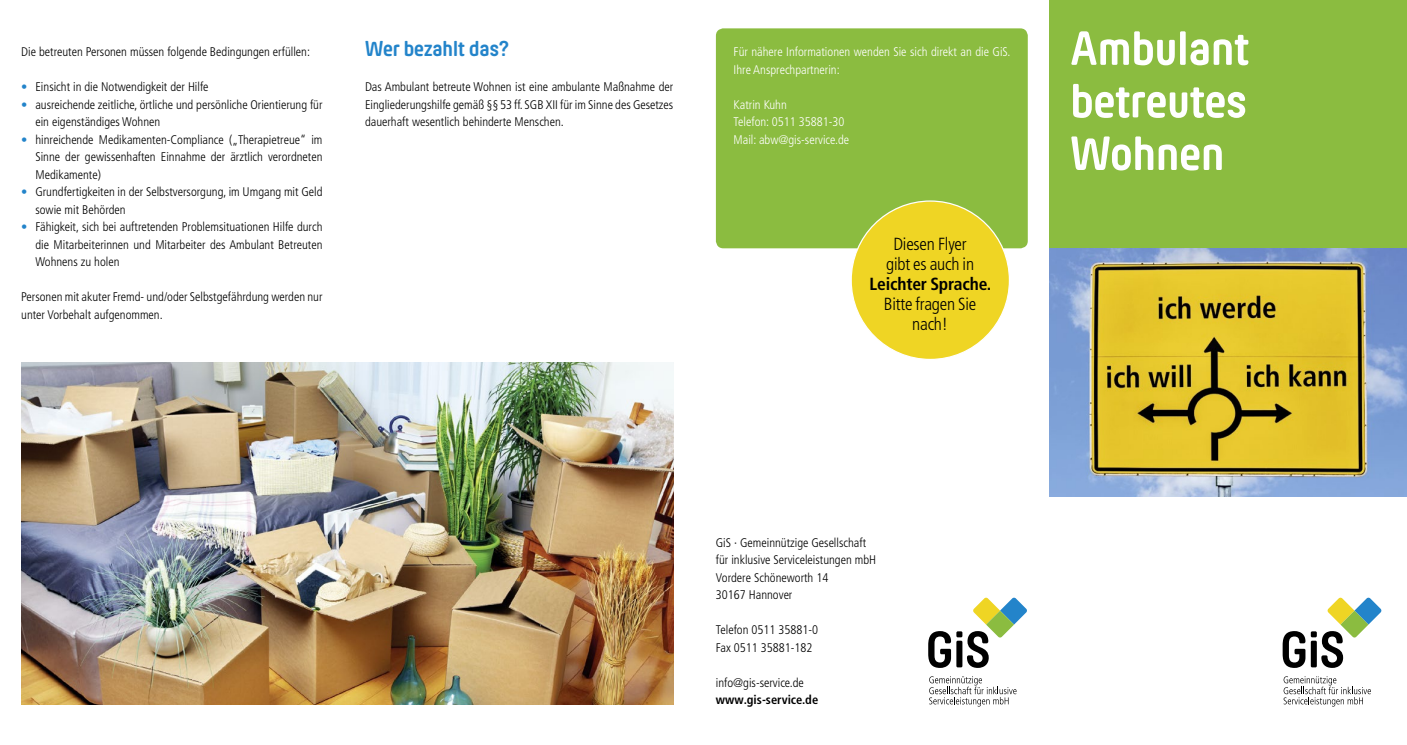
<style>
.page{position:relative;width:1407px;height:745px;background:#fff}
.page>*{position:absolute;margin:0;border:0;box-sizing:border-box;transform-origin:0 0}
.t1{font:700 50px/52.5px "Hansom FY";color:#fff;text-align:justify}
.t2{font:700 22.5px "Hansom FY";color:#2384ca}
.t3{font:300 condensed 17.5px/20px "Frutiger LT Pro";letter-spacing:-.01em;color:#000;text-align:center}
.t4{font:700 condensed 17.5px "Frutiger LT Pro";letter-spacing:-.01em;color:#000}
.t5{font:300 condensed 12.5px/17.5px "Frutiger LT Pro";color:#000}
.t6{font:300 condensed 12.5px/17.5px "Frutiger LT Pro";color:#fff}
.t7{font:700 condensed 12.5px "Frutiger LT Pro";color:#000}
.s1{color:#2384ca}
</style>
<div class="page">
<div style="left:1049px;top:0;width:358px;height:248px;background:#8bbc40"></div>
<div style="left:716px;top:28px;width:312px;height:220px;background:#8bbc40;border-radius:8px"></div>
<img style="left:1049px;top:248px;width:358px;height:248px">
<div style="left:851px;top:201px;width:158px;height:158px;background:#efd524;border-radius:50%"></div>
<img style="left:21px;top:362px;width:652px;height:342px">
<svg style="left:929px;top:676px;width:87px;height:30px"></svg>
<svg style="left:928px;top:597px;width:99px;height:70px"></svg>
<svg style="left:1283px;top:676px;width:88px;height:30px"></svg>
<svg style="left:1282px;top:631px;width:23px;height:36px"></svg>
<svg style="left:1311px;top:597px;width:70px;height:70px"></svg>
<p class="t5" style="left:21px;top:43px;width:290px">Die betreuten Personen müssen folgende Bedingungen erfüllen:</p>
<p class="t5" style="left:21px;top:78px;width:189px"><span class="s1">•</span> Einsicht in die Notwendigkeit der Hilfe</p>
<p class="t5" style="left:35px;top:96px;width:289px;text-indent:-14px"><span class="s1">•</span> ausreichende zeitliche, örtliche und persönliche Orientierung für ein eigenständiges Wohnen</p>
<p class="t5" style="left:35px;top:131px;width:288px;text-align:justify;text-indent:-14px"><span class="s1">•</span> hinreichende Medikamenten-Compliance („Therapietreue“ im Sinne der gewissenhaften Einnahme der ärztlich verordneten Medikamente)</p>
<p class="t5" style="left:35px;top:183px;width:289px;text-indent:-14px"><span class="s1">•</span> Grundfertigkeiten in der Selbstversorgung, im Umgang mit Geld sowie mit Behörden</p>
<p class="t5" style="left:35px;top:218px;width:289px;text-align:justify;text-indent:-14px"><span class="s1">•</span> Fähigkeit, sich bei auftretenden Problemsituationen Hilfe durch die Mitarbeiterinnen und Mitarbeiter des Ambulant Betreuten Wohnens zu holen</p>
<p class="t5" style="left:21px;top:288px;width:303px">Personen mit akuter Fremd- und/oder Selbstgefährdung werden nur unter Vorbehalt aufgenommen.</p>
<h2 class="t2" style="left:365px;top:36px;width:146px">Wer bezahlt das?</h2>
<p class="t5" style="left:365px;top:78px;width:310px;text-align:justify">Das Ambulant betreute Wohnen ist eine ambulante Maßnahme der Eingliederungshilfe gemäß §§ 53 ff. SGB XII für im Sinne des Gesetzes dauerhaft wesentlich behinderte Menschen.</p>
<p class="t6" style="left:733px;top:43px;width:278px">Für nähere Informationen wenden Sie sich direkt an die GiS.<br>Ihre Ansprechpartnerin:</p>
<p class="t6" style="left:733px;top:96px;width:117px">Katrin Kuhn<br>Telefon: 0511 35881-30<br>Mail: abw@gis-service.de</p>
<h3 class="t3" style="left:886px;top:234px;width:90px">Diesen Flyer gibt es auch in</h3>
<h3 class="t4" style="left:869px;top:273px;width:123px">Leichter Sprache.</h3>
<h3 class="t3" style="left:884px;top:294px;width:94px">Bitte fragen Sie nach!</h3>
<h1 class="t1" style="left:1070px;top:22px;width:180px">Ambulant betreutes Wohnen</h1>
<p class="t5" style="left:716px;top:533px;width:162px">GiS · Gemeinnützige Gesellschaft für inklusive Serviceleistungen mbH<br>Vordere Schöneworth 14<br>30167 Hannover</p>
<p class="t5" style="left:716px;top:621px;width:104px">Telefon 0511 35881-0<br>Fax 0511 35881-182</p>
<p class="t5" style="left:716px;top:673px;width:90px">info@gis-service.de</p>
<p class="t7" style="left:716px;top:692px;width:104px">www.gis-service.de</p>
</div>
